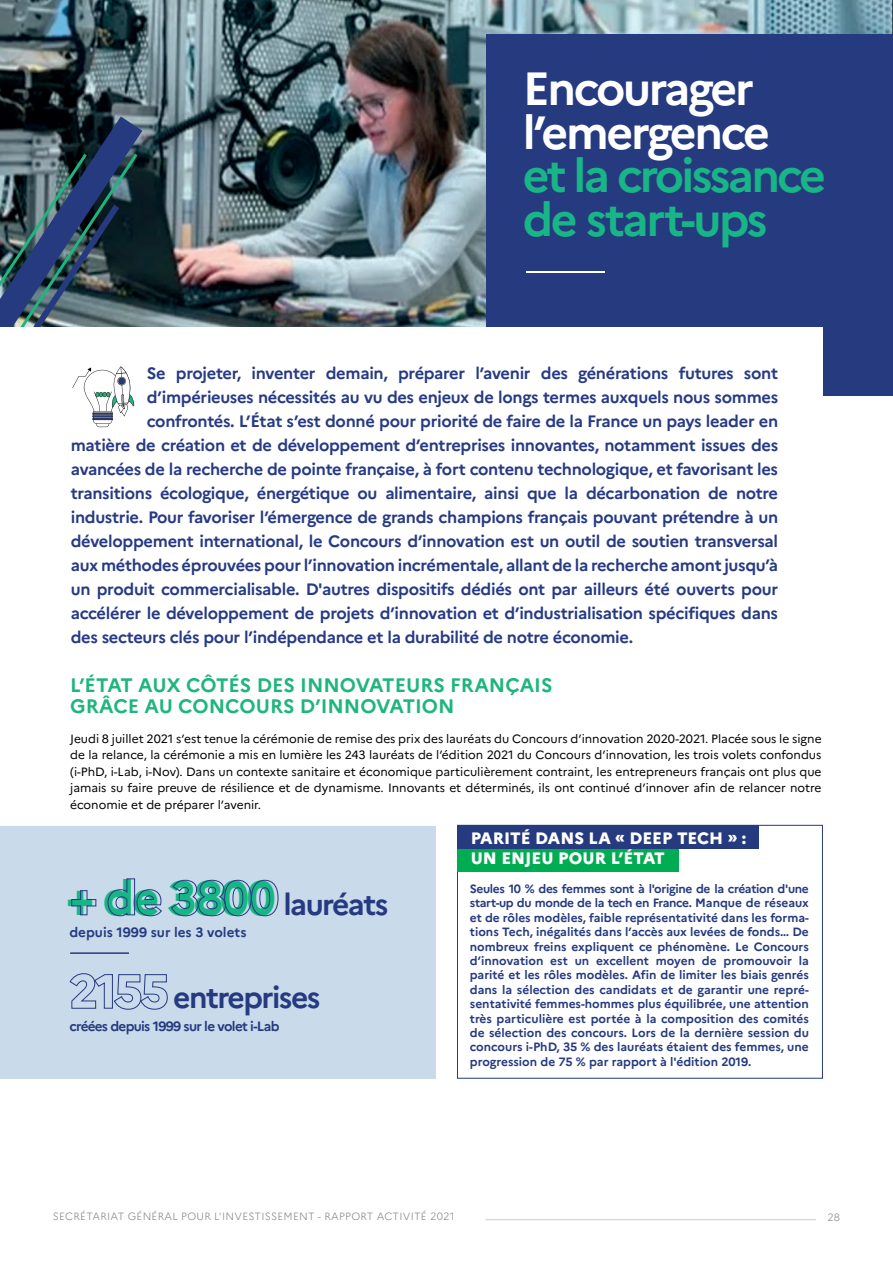
<style>
.page{position:relative;width:893px;height:1263px;background:#fff}
.page>*{position:absolute;margin:0;border:0;box-sizing:border-box;transform-origin:0 0}
.t1{font:700 46.5px/43.5px "Marianne";letter-spacing:-.06em;color:#18b586}
.t2{font:700 46.5px/43.5px "Marianne";letter-spacing:-.05em;color:#fff}
.t3{font:700 30px "Marianne";letter-spacing:-.05em;color:#263a7f}
.t4{font:700 19.5px/21px "Marianne";color:#1fb57e}
.t5{font:700 16.5px "Marianne";letter-spacing:-.02em;color:#273b84}
.t6{font:800 16.5px/19.8px "Marianne";color:#fff}
.t7{font:700 13.5px "Marianne";letter-spacing:-.05em;color:#263a7f}
.t8{font:700 13.5px "Marianne";color:#263a7f}
.t9{font:700 12px/14.4px "Marianne";color:#263a7f;text-align:justify}
.t10{font:12px/16.5px "Marianne";color:#000002;text-align:justify}
.t11{font:300 10.5px "Marianne";letter-spacing:.025em;color:#828687}
.s1{font-weight:800;font-size:48px}
</style>
<div class="page">
<hr style="left:485px;top:1219px;width:331px;height:1px;background:#828687">
<img style="left:0;top:0;width:893px;height:327px">
<div style="left:487px;top:34px;width:406px;height:361px;background:#263a7f"></div>
<div style="left:0;top:327px;width:822px;height:85px;background:#fff"></div>
<hr style="left:526px;top:272px;width:78px;height:1px;background:#fff">
<div style="left:0;top:826px;width:436px;height:252px;background:#c9daeb"></div>
<div style="left:457px;top:848px;width:221px;height:24px;background:#00ac51"></div>
<div style="left:457px;top:825px;width:302px;height:23px;background:#263a7f"></div>
<hr style="left:70px;top:952px;width:59px;height:2px;background:#263a7f">
<hr style="left:892px;top:560px;width:1px;height:241px;background:#c9daeb">
<svg style="left:0;top:116px;width:142px;height:311px"></svg>
<h1 class="t2" style="left:523px;top:63px;width:249px">Encourager l’emergence</h1>
<h1 class="t1" style="left:523px;top:150px;width:305px">et la croissance de start-ups</h1>
<p class="t5" style="left:147px;top:360px;width:633px">Se projeter, inventer demain, préparer l’avenir des générations futures sont</p>
<p class="t5" style="left:147px;top:384px;width:633px">d’impérieuses nécessités au vu des enjeux de longs termes auxquels nous sommes</p>
<p class="t5" style="left:147px;top:408px;width:633px">confrontés. L’État s’est donné pour priorité de faire de la France un pays leader en</p>
<p class="t5" style="left:71px;top:432px;width:709px">matière de création et de développement d’entreprises innovantes, notamment issues des</p>
<p class="t5" style="left:71px;top:456px;width:709px">avancées de la recherche de pointe française, à fort contenu technologique, et favorisant les</p>
<p class="t5" style="left:71px;top:480px;width:709px">transitions écologique, énergétique ou alimentaire, ainsi que la décarbonation de notre</p>
<p class="t5" style="left:71px;top:504px;width:709px">industrie. Pour favoriser l’émergence de grands champions français pouvant prétendre à un</p>
<p class="t5" style="left:71px;top:528px;width:709px">développement international, le Concours d’innovation est un outil de soutien transversal</p>
<p class="t5" style="left:71px;top:552px;width:709px">aux méthodes éprouvées pour l’innovation incrémentale, allant de la recherche amont jusqu’à</p>
<p class="t5" style="left:71px;top:576px;width:709px">un produit commercialisable. D'autres dispositifs dédiés ont par ailleurs été ouverts pour</p>
<p class="t5" style="left:71px;top:600px;width:709px">accélérer le développement de projets d’innovation et d’industrialisation spécifiques dans</p>
<p class="t5" style="left:71px;top:624px;width:564px">des secteurs clés pour l’indépendance et la durabilité de notre économie.</p>
<p class="t4" style="left:70px;top:673px;width:484px">L’ÉTAT AUX CÔTÉS DES INNOVATEURS FRANÇAIS<br>GRÂCE AU CONCOURS D’INNOVATION</p>
<p class="t10" style="left:70px;top:729px;width:753px">Jeudi 8 juillet 2021 s’est tenue la cérémonie de remise des prix des lauréats du Concours d’innovation 2020-2021. Placée sous le signe de la relance, la cérémonie a mis en lumière les 243 lauréats de l’édition 2021 du Concours d’innovation, les trois volets confondus (i-PhD, i-Lab, i-Nov). Dans un contexte sanitaire et économique particulièrement contraint, les entrepreneurs français ont plus que jamais su faire preuve de résilience et de dynamisme. Innovants et déterminés, ils ont continué d’innover afin de relancer notre économie et de préparer l’avenir.</p>
<h2 class="t3" style="left:69px;top:881px;width:321px"><span class="s1">+ de 3800</span> lauréats</h2>
<p class="t8" style="left:69px;top:922px;width:179px">depuis 1999 sur les 3 volets</p>
<h2 class="t3" style="left:69px;top:974px;width:253px"><span class="s1">2155</span> entreprises</h2>
<p class="t7" style="left:69px;top:1015px;width:212px">créées depuis 1999 sur le volet i-Lab</p>
<p class="t6" style="left:471px;top:827px;width:277px">PARITÉ DANS LA « DEEP TECH » :<br>UN ENJEU POUR L’ÉTAT</p>
<p class="t9" style="left:470px;top:880px;width:341px">Seules 10 % des femmes sont à l'origine de la création d'une start-up du monde de la tech en France. Manque de réseaux et de rôles modèles, faible représentativité dans les forma&shy;tions Tech, inégalités dans l’accès aux levées de fonds… De nombreux freins expliquent ce phénomène. Le Concours d’innovation est un excellent moyen de promouvoir la parité et les rôles modèles. Afin de limiter les biais genrés dans la sélection des candidats et de garantir une repré&shy;sentativité femmes-hommes plus équilibrée, une attention très particulière est portée à la composition des comités de sélection des concours. Lors de la dernière session du concours i-PhD, 35 % des lauréats étaient des femmes, une progression de 75 % par rapport à l'édition 2019.</p>
<p class="t11" style="left:53px;top:1208px;width:403px">SECRÉTARIAT GÉNÉRAL POUR L'INVESTISSEMENT - RAPPORT ACTIVITÉ 2021</p>
<p class="t11" style="left:827px;top:1209px;width:14px">28</p>
</div>
